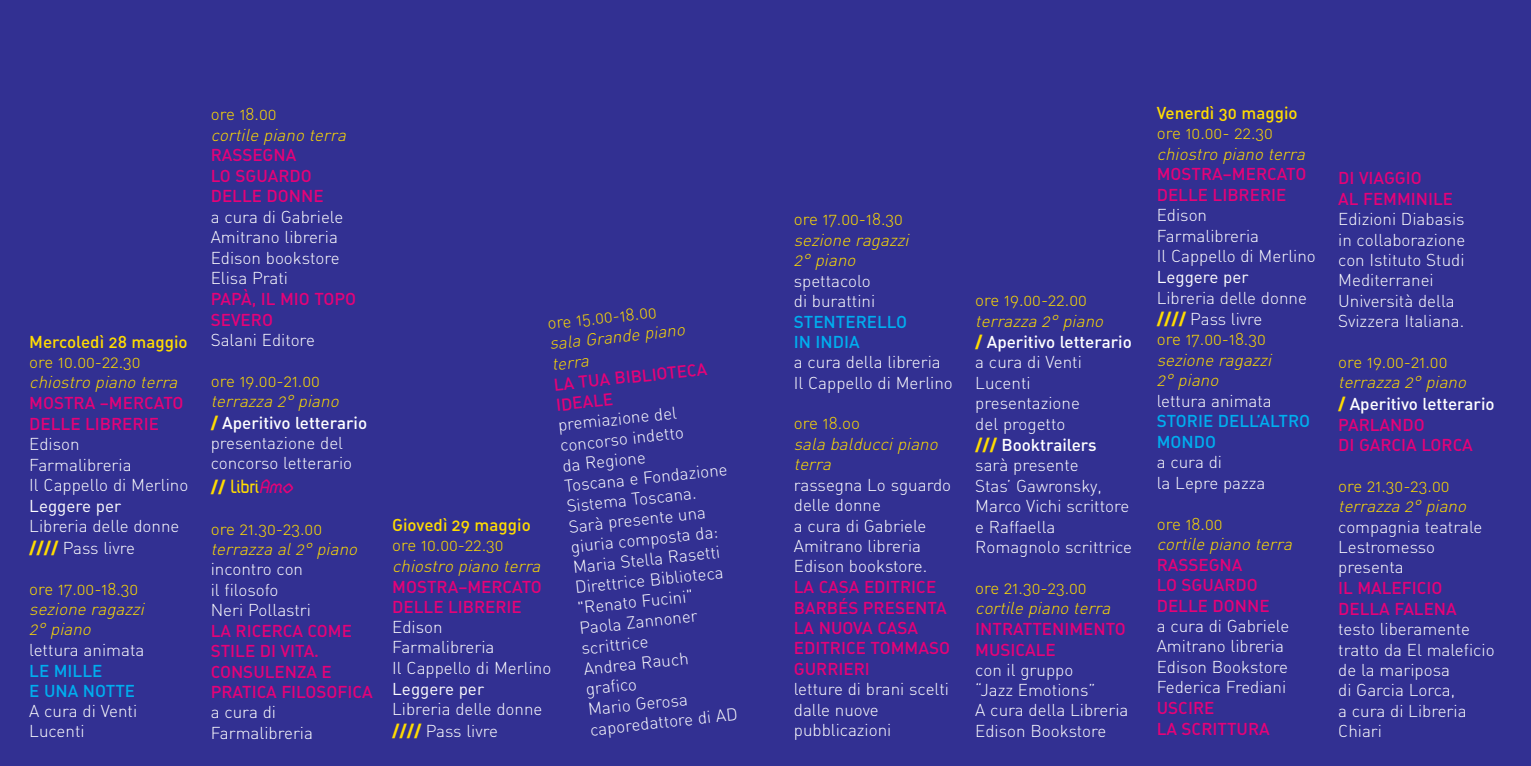
<style>
.page{position:relative;width:1531px;height:766px;background:#fff}
.page>*{position:absolute;margin:0;border:0;box-sizing:border-box;transform-origin:0 0}
.t1{font:300 20px "Lunatix";letter-spacing:-.06em;color:#ffdc01}
.t2{font:17px/20.4px "DIN Light Alternate";color:#fff}
.t3{font:17px/20.4px "DIN Medium Alternate";color:#e40278}
.t4{font:italic 17px/20.4px "DIN Light Alternate";color:#ffdc01}
.t5{font:17px "DIN Light Alternate";color:#ffdc01}
.t6{font:17px/20.4px "DIN Medium Alternate";color:#00aeef}
.t7{font:17px "DIN Medium Alternate";color:#fff}
.t8{font:17px "DIN Medium Alternate";color:#ffdc01}
.t9{font:17px "DIN Regular Alternate";color:#fff}
.s1{font-family:"DIN";font-weight:900;color:#ffdc01}
.s2{font-family:"DIN";font-weight:900;font-size:17px}
.s3{font-style:italic;color:#e40278}
.s4{color:#ffdc01}
.s5{color:#fff}
</style>
<div class="page">
<div style="left:0;top:0;width:1531px;height:765px;background:#323092"></div>
<p class="t8" style="left:29px;top:332px;width:160px">Mercoledì 28 maggio</p>
<p class="t5" style="left:29px;top:352px;width:113px">ore 10.00-22.30</p>
<p class="t4" style="left:29px;top:372px;width:153px">chiostro piano terra</p>
<p class="t3" style="left:29px;top:393px;width:156px">MOSTRA –MERCATO<br>DELLE LIBRERIE</p>
<p class="t2" style="left:29px;top:434px;width:161px">Edison<br>Farmalibreria<br>Il Cappello di Merlino</p>
<p class="t9" style="left:29px;top:496px;width:93px">Leggere per</p>
<p class="t2" style="left:29px;top:516px;width:152px;line-height:21.2px">Libreria delle donne <span class="s1">////</span> Pass livre</p>
<p class="t5" style="left:29px;top:578px;width:111px">ore 17.00-18.30</p>
<p class="t4" style="left:29px;top:598px;width:120px">sezione ragazzi<br>2° piano</p>
<p class="t2" style="left:29px;top:639px;width:117px">lettura animata</p>
<p class="t6" style="left:29px;top:660px;width:107px">LE MILLE<br>E UNA NOTTE</p>
<p class="t2" style="left:29px;top:700px;width:109px">A cura di Venti<br>Lucenti</p>
<p class="t5" style="left:211px;top:104px;width:67px">ore 18.00</p>
<p class="t4" style="left:211px;top:124px;width:140px">cortile piano terra</p>
<p class="t3" style="left:211px;top:145px;width:114px">RASSEGNA<br>LO SGUARDO<br>DELLE DONNE</p>
<p class="t2" style="left:211px;top:206px;width:134px">a cura di Gabriele<br>Amitrano libreria<br>Edison bookstore<br>Elisa Prati</p>
<p class="t3" style="left:211px;top:288px;width:147px">PAPÀ, IL MIO TOPO<br>SEVERO</p>
<p class="t2" style="left:211px;top:330px;width:106px">Salani Editore</p>
<p class="t5" style="left:211px;top:371px;width:111px">ore 19.00-21.00</p>
<p class="t4" style="left:211px;top:391px;width:133px">terrazza 2° piano</p>
<p class="t7" style="left:211px;top:412px;width:158px"><span class="s1">/</span> Aperitivo letterario</p>
<p class="t2" style="left:211px;top:433px;width:143px">presentazione del concorso letterario</p>
<p class="t1" style="left:211px;top:474px;width:87px"><span class="s2">//</span> Libri<span class="s3">Amo</span></p>
<p class="t5" style="left:211px;top:518px;width:113px">ore 21.30-23.00</p>
<p class="t4" style="left:211px;top:538px;width:151px">terrazza al 2° piano</p>
<p class="t2" style="left:211px;top:559px;width:102px">incontro con il filosofo<br>Neri Pollastri</p>
<p class="t3" style="left:211px;top:620px;width:163px">LA RICERCA COME<br>STILE DI VITA.<br>CONSULENZA E<br>PRATICA FILOSOFICA</p>
<p class="t2" style="left:211px;top:702px;width:104px">a cura di<br>Farmalibreria</p>
<p class="t5" style="left:546px;top:313px;width:111px;rotate:-6deg">ore 15.00-18.00</p>
<p class="t4" style="left:548px;top:333px;width:137px;rotate:-6deg">sala Grande piano terra</p>
<p class="t3" style="left:553px;top:375px;width:155px;rotate:-6deg">LA TUA BIBLIOTECA<br>IDEALE</p>
<p class="t2" style="left:557px;top:415px;width:165px;rotate:-6deg">premiazione del concorso indetto<br>da Regione<br>Toscana e Fondazione<br>Sistema Toscana.<br>Sarà presente una giuria composta da:<br>Maria Stella Rasetti<br>Direttrice Biblioteca "Renato Fucini"<br>Paola Zannoner scrittrice<br>Andrea Rauch<br>grafico<br>Mario Gerosa caporedattore di AD</p>
<p class="t8" style="left:392px;top:515px;width:140px">Giovedì 29 maggio</p>
<p class="t5" style="left:392px;top:535px;width:113px">ore 10.00-22.30</p>
<p class="t4" style="left:392px;top:555px;width:153px">chiostro piano terra</p>
<p class="t3" style="left:392px;top:576px;width:151px">MOSTRA–MERCATO<br>DELLE LIBRERIE</p>
<p class="t2" style="left:392px;top:616px;width:161px">Edison<br>Farmalibreria<br>Il Cappello di Merlino</p>
<p class="t9" style="left:392px;top:678px;width:93px">Leggere per</p>
<p class="t2" style="left:392px;top:698px;width:152px;line-height:21.2px">Libreria delle donne <span class="s1">////</span> Pass livre</p>
<p class="t5" style="left:794px;top:209px;width:111px">ore 17.00-18.30</p>
<p class="t4" style="left:794px;top:229px;width:120px">sezione ragazzi<br>2° piano</p>
<p class="t2" style="left:794px;top:270px;width:83px">spettacolo di burattini</p>
<p class="t6" style="left:794px;top:311px;width:115px">STENTERELLO<br>IN INDIA</p>
<p class="t2" style="left:794px;top:352px;width:161px">a cura della libreria<br>Il Cappello di Merlino</p>
<p class="t5" style="left:794px;top:413px;width:68px">ore 18.oo</p>
<p class="t4" style="left:794px;top:433px;width:149px">sala balducci piano terra</p>
<p class="t2" style="left:794px;top:474px;width:159px">rassegna Lo sguardo delle donne<br>a cura di Gabriele<br>Amitrano libreria<br>Edison bookstore.</p>
<p class="t3" style="left:794px;top:577px;width:158px">LA CASA EDITRICE<br>BARBÉS PRESENTA<br>LA NUOVA CASA<br>EDITRICE TOMMASO<br>GURRIERI</p>
<p class="t2" style="left:794px;top:679px;width:157px">letture di brani scelti dalle nuove pubblicazioni</p>
<p class="t5" style="left:975px;top:290px;width:113px">ore 19.00-22.00</p>
<p class="t4" style="left:975px;top:310px;width:133px">terrazza 2° piano</p>
<p class="t7" style="left:975px;top:332px;width:158px"><span class="s1">/</span> Aperitivo letterario</p>
<p class="t2" style="left:975px;top:352px;width:108px">a cura di Venti<br>Lucenti presentazione del progetto</p>
<p class="t7" style="left:975px;top:435px;width:123px"><span class="s1">///</span> Booktrailers</p>
<p class="t2" style="left:975px;top:455px;width:158px">sarà presente<br>Stas’ Gawronsky,<br>Marco Vichi scrittore e Raffaella<br>Romagnolo scrittrice</p>
<p class="t5" style="left:975px;top:578px;width:113px">ore 21.30-23.00</p>
<p class="t4" style="left:975px;top:598px;width:140px">cortile piano terra</p>
<p class="t3" style="left:975px;top:619px;width:152px">INTRATTENIMENTO<br>MUSICALE</p>
<p class="t2" style="left:975px;top:659px;width:155px">con il gruppo<br>“Jazz Emotions”<br>A cura della Libreria<br>Edison Bookstore</p>
<p class="t8" style="left:1157px;top:103px;width:142px">Venerdì 30 maggio</p>
<p class="t5" style="left:1157px;top:123px;width:118px">ore 10.00- 22.30</p>
<p class="t4" style="left:1157px;top:143px;width:153px">chiostro piano terra</p>
<p class="t3" style="left:1157px;top:164px;width:151px">MOSTRA–MERCATO<br>DELLE LIBRERIE</p>
<p class="t2" style="left:1157px;top:205px;width:161px">Edison<br>Farmalibreria<br>Il Cappello di Merlino</p>
<p class="t9" style="left:1157px;top:267px;width:93px">Leggere per</p>
<p class="t2" style="left:1157px;top:287px;width:152px">Libreria delle donne <span class="s1">////</span> Pass livre<br><span class="s4">ore 17.00-18.30</span></p>
<p class="t4" style="left:1157px;top:349px;width:120px">sezione ragazzi<br>2° piano</p>
<p class="t2" style="left:1157px;top:390px;width:117px">lettura animata</p>
<p class="t6" style="left:1157px;top:411px;width:155px">STORIE DELL’ALTRO<br>MONDO</p>
<p class="t2" style="left:1157px;top:452px;width:110px">a cura di<br>la Lepre pazza</p>
<p class="t5" style="left:1157px;top:513px;width:67px">ore 18.00</p>
<p class="t4" style="left:1157px;top:533px;width:140px">cortile piano terra</p>
<p class="t3" style="left:1157px;top:554px;width:114px">RASSEGNA<br>LO SGUARDO<br>DELLE DONNE</p>
<p class="t2" style="left:1157px;top:615px;width:134px">a cura di Gabriele<br>Amitrano libreria<br>Edison Bookstore<br>Federica Frediani</p>
<p class="t3" style="left:1157px;top:697px;width:115px">USCIRE<br>LA SCRITTURA</p>
<p class="t3" style="left:1338px;top:168px;width:116px">DI VIAGGIO<br>AL FEMMINILE</p>
<p class="t2" style="left:1338px;top:209px;width:129px">Edizioni Diabasis in collaborazione con Istituto Studi<br>Mediterranei<br>Università della<br>Svizzera Italiana.</p>
<p class="t5" style="left:1338px;top:352px;width:111px">ore 19.00-21.00</p>
<p class="t4" style="left:1338px;top:372px;width:133px">terrazza 2° piano</p>
<p class="t3" style="left:1338px;top:393px;width:158px"><span class="s1">/</span> <span class="s5">Aperitivo letterario<br></span>PARLANDO<br>DI GARCIA LORCA</p>
<p class="t5" style="left:1338px;top:476px;width:113px">ore 21.30-23.00</p>
<p class="t4" style="left:1338px;top:496px;width:133px">terrazza 2° piano</p>
<p class="t2" style="left:1338px;top:516px;width:146px">compagnia teatrale<br>Lestromesso presenta</p>
<p class="t3" style="left:1338px;top:578px;width:120px">IL MALEFICIO<br>DELLA FALENA</p>
<p class="t2" style="left:1338px;top:619px;width:158px">testo liberamente tratto da El maleficio de la mariposa<br>di Garcia Lorca,<br>a cura di Libreria<br>Chiari</p>
</div>
